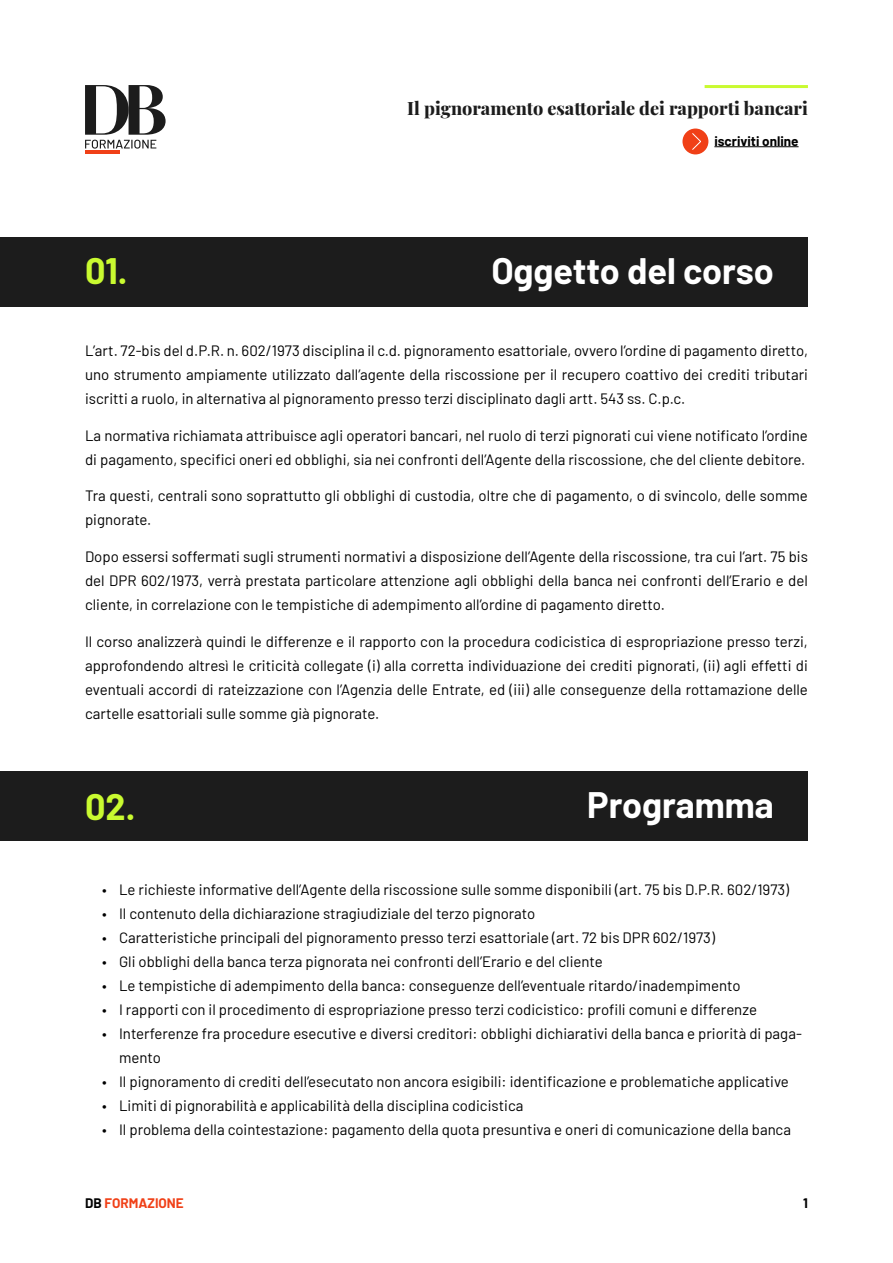
<style>
.page{position:relative;width:893px;height:1263px;background:#fff}
.page>*{position:absolute;margin:0;border:0;box-sizing:border-box;transform-origin:0 0}
.t1{font:700 36px "Barlow";color:#fff}
.t2{font:700 36px "Barlow";color:#c9fa30}
.t3{font:800 18px "Playfair Display";color:#1c1c1c}
.t4{font:15px/24px "Barlow";color:#000;text-align:justify}
.t5{font:700 13.5px "Barlow";color:#000}
.t6{font:700 13.5px "Barlow";color:#f04017}
.s1{color:#000}
</style>
<div class="page">
<hr style="left:85px;top:151px;width:35px;height:3px;background:#f04017">
<svg style="left:85px;top:85px;width:81px;height:64px"></svg>
<hr style="left:705px;top:85px;width:103px;height:3px;background:#c9fa30">
<hr style="left:714px;top:146px;width:85px;height:1px;background:#000">
<div style="left:682px;top:129px;width:26px;height:25px;background:#f04017;border-radius:50%"></div>
<svg style="left:692px;top:133px;width:9px;height:17px"></svg>
<div style="left:0;top:237px;width:808px;height:69px;background:#1c1c1c"></div>
<div style="left:0;top:772px;width:808px;height:69px;background:#1c1c1c"></div>
<p class="t3" style="left:407px;top:94px;width:402px">Il pignoramento esattoriale dei rapporti bancari</p>
<p class="t5" style="left:714px;top:131px;width:86px">iscriviti online</p>
<h1 class="t2" style="left:85px;top:245px;width:44px">01.</h1>
<h1 class="t1" style="left:491px;top:245px;width:284px">Oggetto del corso</h1>
<p class="t4" style="left:85px;top:337px;width:724px">L’art. 72-bis del d.P.R. n. 602/1973 disciplina il c.d. pignoramento esattoriale, ovvero l’ordine di pagamento diretto, uno strumento ampiamente utilizzato dall’agente della riscossione per il recupero coattivo dei crediti tributari iscritti a ruolo, in alternativa al pignoramento presso terzi disciplinato dagli artt. 543 ss. C.p.c.</p>
<p class="t4" style="left:85px;top:422px;width:724px">La normativa richiamata attribuisce agli operatori bancari, nel ruolo di terzi pignorati cui viene notificato l’ordine di pagamento, specifici oneri ed obblighi, sia nei confronti dell’Agente della riscossione, che del cliente debitore.</p>
<p class="t4" style="left:85px;top:483px;width:724px">Tra questi, centrali sono soprattutto gli obblighi di custodia, oltre che di pagamento, o di svincolo, delle somme pignorate.</p>
<p class="t4" style="left:85px;top:543px;width:724px">Dopo essersi soffermati sugli strumenti normativi a disposizione dell’Agente della riscossione, tra cui l’art. 75 bis del DPR 602/1973, verrà prestata particolare attenzione agli obblighi della banca nei confronti dell’Erario e del cliente, in correlazione con le tempistiche di adempimento all’ordine di pagamento diretto.</p>
<p class="t4" style="left:85px;top:628px;width:724px">Il corso analizzerà quindi le differenze e il rapporto con la procedura codicistica di espropriazione presso terzi, approfondendo altresì le criticità collegate (i) alla corretta individuazione dei crediti pignorati, (ii) agli effetti di eventuali accordi di rateizzazione con l’Agenzia delle Entrate, ed (iii) alle conseguenze della rottamazione delle cartelle esattoriali sulle somme già pignorate.</p>
<h1 class="t2" style="left:85px;top:781px;width:52px">02.</h1>
<h1 class="t1" style="left:587px;top:779px;width:188px">Programma</h1>
<p class="t4" style="left:102px;top:876px;width:689px">• Le richieste informative dell’Agente della riscossione sulle somme disponibili (art. 75 bis D.P.R. 602/1973)</p>
<p class="t4" style="left:102px;top:900px;width:435px">• Il contenuto della dichiarazione stragiudiziale del terzo pignorato</p>
<p class="t4" style="left:102px;top:924px;width:614px">• Caratteristiche principali del pignoramento presso terzi esattoriale (art. 72 bis DPR 602/1973)</p>
<p class="t4" style="left:102px;top:948px;width:502px">• Gli obblighi della banca terza pignorata nei confronti dell’Erario e del cliente</p>
<p class="t4" style="left:102px;top:972px;width:640px">• Le tempistiche di adempimento della banca: conseguenze dell’eventuale ritardo/inadempimento</p>
<p class="t4" style="left:102px;top:996px;width:656px">• I rapporti con il procedimento di espropriazione presso terzi codicistico: profili comuni e differenze</p>
<p class="t4" style="left:119px;top:1020px;width:684px;text-indent:-17px">• Interferenze fra procedure esecutive e diversi creditori: obblighi dichiarativi della banca e priorità di paga&shy;mento</p>
<p class="t4" style="left:102px;top:1068px;width:688px">• Il pignoramento di crediti dell’esecutato non ancora esigibili: identificazione e problematiche applicative</p>
<p class="t4" style="left:102px;top:1092px;width:423px">• Limiti di pignorabilità e applicabilità della disciplina codicistica</p>
<p class="t4" style="left:102px;top:1116px;width:690px">• Il problema della cointestazione: pagamento della quota presuntiva e oneri di comunicazione della banca</p>
<p class="t6" style="left:85px;top:1193px;width:100px"><span class="s1">DB</span> FORMAZIONE</p>
<p class="t5" style="left:803px;top:1193px;width:6px">1</p>
</div>
